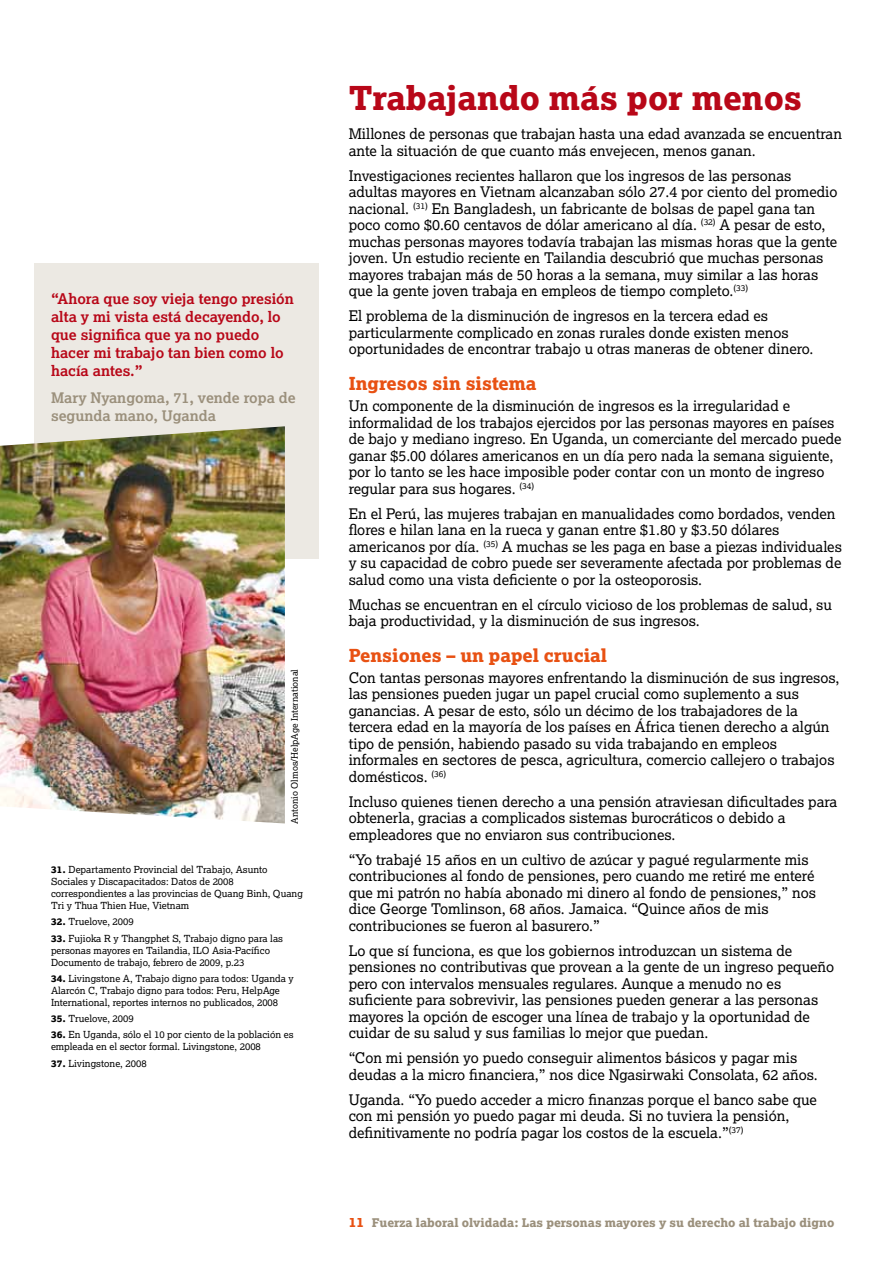
<style>
.page{position:relative;width:893px;height:1263px;background:#fff}
.page>*{position:absolute;margin:0;border:0;box-sizing:border-box;transform-origin:0 0}
.t1{font:33px "Lexia X Bold";color:#b80718}
.t2{font:18px "Lexia X Bold";color:#e85113}
.t3{font:14.7px/16.5px "Lexia";color:#000}
.t4{font:700 14.7px/18px "Lexia";color:#b80718}
.t5{font:700 14.7px/18px "Lexia";color:#9b907c}
.t6{font:12px "Lexia X Bold";color:#9b907c}
.t7{font:9.75px/12px "Lexia";color:#000}
.t8{font:9px "Lexia";color:#000}
.s1{font-family:"Lexia X Bold"}
.s2{font-size:13.5px;color:#e85113}
</style>
<div class="page">
<div style="left:34px;top:264px;width:285px;height:295px;background:#ece9e3"></div>
<img style="left:0;top:426px;width:285px;height:397px">
<p class="t4" style="left:51px;top:290px;width:244px">“Ahora que soy vieja tengo presión alta y mi vista está decayendo, lo que significa que ya no puedo hacer mi trabajo tan bien como lo hacía antes.”</p>
<p class="t5" style="left:51px;top:388px;width:246px">Mary Nyangoma, 71, vende ropa de segunda mano, Uganda</p>
<p class="t8" style="left:289px;top:824px;width:156px;rotate:-90deg">Antonio Olmos/HelpAge International</p>
<p class="t7" style="left:51px;top:863px;width:253px"><span class="s1">31.</span> Departamento Provincial del Trabajo, Asunto Sociales y Discapacitados: Datos de 2008 correspondientes a las provincias de Quang Binh, Quang Tri y Thua Thien Hue, Vietnam</p>
<p class="t7" style="left:51px;top:916px;width:84px"><span class="s1">32.</span> Truelove, 2009</p>
<p class="t7" style="left:51px;top:932px;width:233px"><span class="s1">33.</span> Fujioka R y Thangphet S, Trabajo digno para las personas mayores en Tailandia, ILO Asia-Pacífico<br>Documento de trabajo, febrero de 2009, p.23</p>
<p class="t7" style="left:51px;top:972px;width:244px"><span class="s1">34.</span> Livingstone A, Trabajo digno para todos: Uganda y<br>Alarcón C, Trabajo digno para todos: Peru, HelpAge<br>International, reportes internos no publicados, 2008</p>
<p class="t7" style="left:51px;top:1012px;width:84px"><span class="s1">35.</span> Truelove, 2009</p>
<p class="t7" style="left:51px;top:1029px;width:244px"><span class="s1">36.</span> En Uganda, sólo el 10 por ciento de la población es empleada en el sector formal. Livingstone, 2008</p>
<p class="t7" style="left:51px;top:1057px;width:97px"><span class="s1">37.</span> Livingstone, 2008</p>
<h1 class="t1" style="left:349px;top:77px;width:455px">Trabajando más por menos</h1>
<p class="t3" style="left:349px;top:125px;width:495px">Millones de personas que trabajan hasta una edad avanzada se encuentran ante la situación de que cuanto más envejecen, menos ganan.</p>
<p class="t3" style="left:349px;top:167px;width:490px">Investigaciones recientes hallaron que los ingresos de las personas adultas mayores en Vietnam alcanzaban sólo 27.4 por ciento del promedio nacional. <sup>(31)</sup> En Bangladesh, un fabricante de bolsas de papel gana tan poco como $0.60 centavos de dólar americano al día. <sup>(32)</sup> A pesar de esto, muchas personas mayores todavía trabajan las mismas horas que la gente joven. Un estudio reciente en Tailandia descubrió que muchas personas mayores trabajan más de 50 horas a la semana, muy similar a las horas que la gente joven trabaja en empleos de tiempo completo.<sup>(33)</sup></p>
<p class="t3" style="left:349px;top:307px;width:466px">El problema de la disminución de ingresos en la tercera edad es particularmente complicado en zonas rurales donde existen menos oportunidades de encontrar trabajo u otras maneras de obtener dinero.</p>
<p class="t2" style="left:349px;top:372px;width:189px">Ingresos sin sistema</p>
<p class="t3" style="left:349px;top:397px;width:494px">Un componente de la disminución de ingresos es la irregularidad e informalidad de los trabajos ejercidos por las personas mayores en países de bajo y mediano ingreso. En Uganda, un comerciante del mercado puede ganar $5.00 dólares americanos en un día pero nada la semana siguiente, por lo tanto se les hace imposible poder contar con un monto de ingreso regular para sus hogares. <sup>(34)</sup></p>
<p class="t3" style="left:349px;top:505px;width:495px">En el Perú, las mujeres trabajan en manualidades como bordados, venden flores e hilan lana en la rueca y ganan entre $1.80 y $3.50 dólares americanos por día. <sup>(35)</sup> A muchas se les paga en base a piezas individuales y su capacidad de cobro puede ser severamente afectada por problemas de salud como una vista deficiente o por la osteoporosis.</p>
<p class="t3" style="left:349px;top:596px;width:485px">Muchas se encuentran en el círculo vicioso de los problemas de salud, su baja productividad, y la disminución de sus ingresos.</p>
<p class="t2" style="left:349px;top:644px;width:260px">Pensiones – un papel crucial</p>
<p class="t3" style="left:349px;top:669px;width:492px">Con tantas personas mayores enfrentando la disminución de sus ingresos, las pensiones pueden jugar un papel crucial como suplemento a sus ganancias. A pesar de esto, sólo un décimo de los trabajadores de la tercera edad en la mayoría de los países en África tienen derecho a algún tipo de pensión, habiendo pasado su vida trabajando en empleos informales en sectores de pesca, agricultura, comercio callejero o trabajos domésticos. <sup>(36)</sup></p>
<p class="t3" style="left:349px;top:793px;width:490px">Incluso quienes tienen derecho a una pensión atraviesan dificultades para obtenerla, gracias a complicados sistemas burocráticos o debido a empleadores que no enviaron sus contribuciones.</p>
<p class="t3" style="left:349px;top:851px;width:469px">“Yo trabajé 15 años en un cultivo de azúcar y pagué regularmente mis contribuciones al fondo de pensiones, pero cuando me retiré me enteré que mi patrón no había abonado mi dinero al fondo de pensiones,” nos dice George Tomlinson, 68 años. Jamaica. “Quince años de mis contribuciones se fueron al basurero.”</p>
<p class="t3" style="left:349px;top:942px;width:487px">Lo que sí funciona, es que los gobiernos introduzcan un sistema de pensiones no contributivas que provean a la gente de un ingreso pequeño pero con intervalos mensuales regulares. Aunque a menudo no es suficiente para sobrevivir, las pensiones pueden generar a las personas mayores la opción de escoger una línea de trabajo y la oportunidad de cuidar de su salud y sus familias lo mejor que puedan.</p>
<p class="t3" style="left:349px;top:1049px;width:471px">“Con mi pensión yo puedo conseguir alimentos básicos y pagar mis deudas a la micro financiera,” nos dice Ngasirwaki Consolata, 62 años.</p>
<p class="t3" style="left:349px;top:1091px;width:470px">Uganda. “Yo puedo acceder a micro finanzas porque el banco sabe que con mi pensión yo puedo pagar mi deuda. Si no tuviera la pensión, definitivamente no podría pagar los costos de la escuela.”<sup>(37)</sup></p>
<p class="t6" style="left:349px;top:1214px;width:487px"><span class="s2">11</span> Fuerza laboral olvidada: Las personas mayores y su derecho al trabajo digno</p>
</div>
